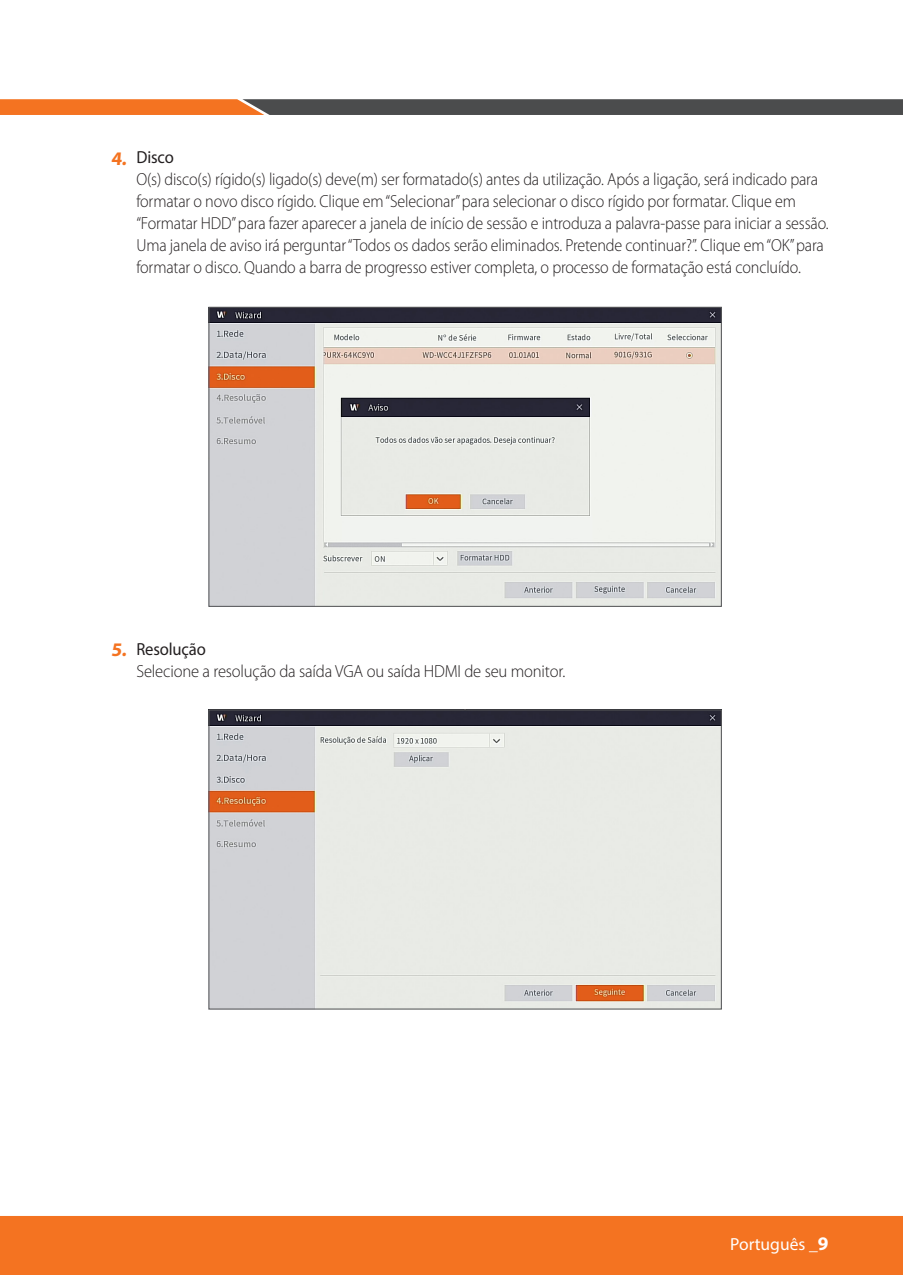
<style>
.page{position:relative;width:903px;height:1275px;background:#fff}
.page>*{position:absolute;margin:0;border:0;box-sizing:border-box;transform-origin:0 0}
.t1{font:300 17.5px/21.9px "Myriad Pro";letter-spacing:-.01em;color:#231f20;scale:.92 1}
.t2{font:300 17.5px/21.9px "Myriad Pro";letter-spacing:-.01em;color:#231f20;scale:.95 1}
.t3{font:17.5px "Myriad Pro";color:#fff}
.s1{font-weight:700;font-size:19.25px;color:#f47321}
.s2{font-weight:400}
.s3{font-weight:700;font-size:19.25px}
</style>
<div class="page">
<div style="left:0;top:1216px;width:903px;height:59px;background:#f47321"></div>
<svg style="left:0;top:99px;width:903px;height:16px;background:#7d5a44"></svg>
<img style="left:210px;top:309px;width:510px;height:296px">
<div style="left:208px;top:307px;width:514px;height:300px;border:1px solid #57585a"></div>
<img style="left:210px;top:711px;width:510px;height:296px">
<div style="left:208px;top:709px;width:514px;height:300px;border:1px solid #57585a"></div>
<p class="t1" style="left:136px;top:147px;width:754px;text-indent:-25px"><span class="s1">4.</span> <span class="s2">Disco<br></span>O(s) disco(s) rígido(s) ligado(s) deve(m) ser formatado(s) antes da utilização. Após a ligação, será indicado para formatar o novo disco rígido. Clique em “Selecionar” para selecionar o disco rígido por formatar. Clique em “Formatar HDD” para fazer aparecer a janela de início de sessão e introduza a palavra-passe para iniciar a sessão.<br>Uma janela de aviso irá perguntar “Todos os dados serão eliminados. Pretende continuar?”. Clique em “OK” para formatar o disco. Quando a barra de progresso estiver completa, o processo de formatação está concluído.</p>
<p class="t2" style="left:136px;top:638px;width:453px;text-indent:-25px"><span class="s1">5.</span> <span class="s2">Resolução<br></span>Selecione a resolução da saída VGA ou saída HDMI de seu monitor.</p>
<p class="t3" style="left:730px;top:1233px;width:100px">Português _<span class="s3">9</span></p>
</div>
